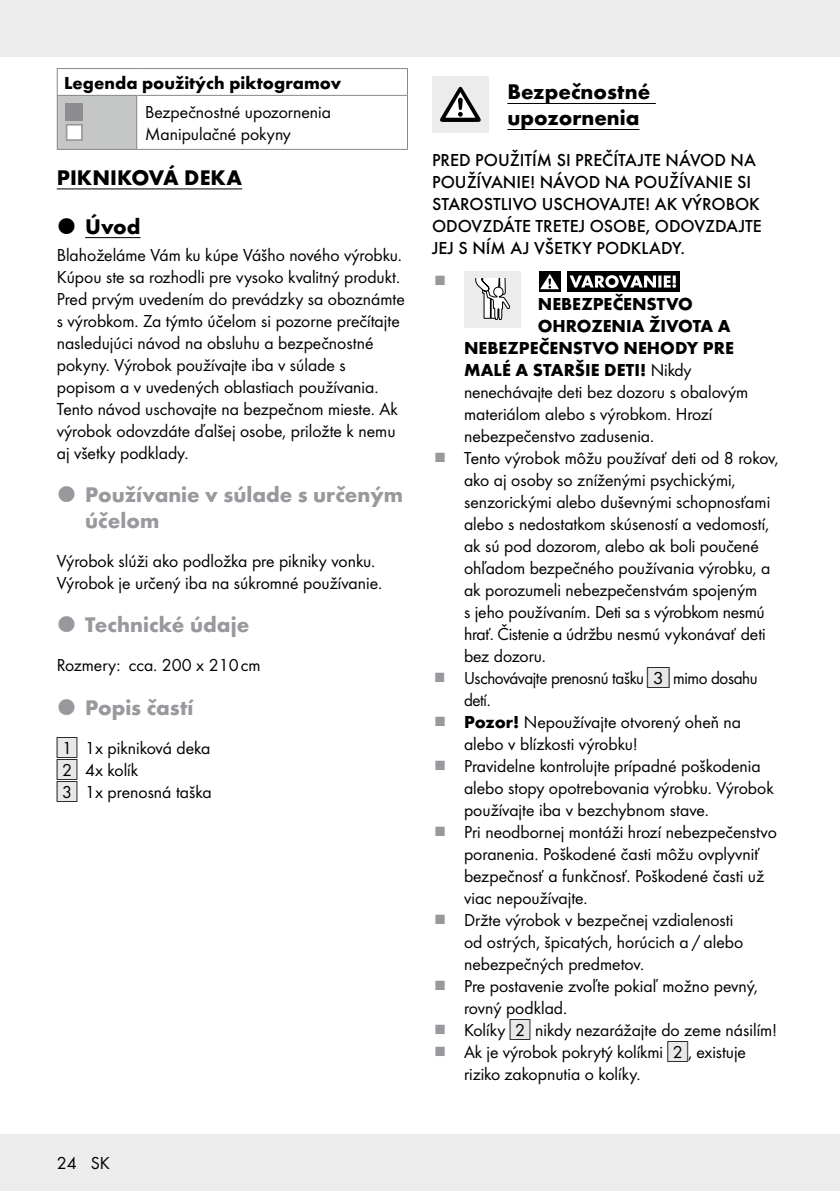
<style>
.page{position:relative;width:840px;height:1191px;background:#fff}
.page>*{position:absolute;margin:0;border:0;box-sizing:border-box;transform-origin:0 0}
.t1{font:700 22px/26px "Futura";color:#98989d}
.t2{font:700 22px/26px "Futura";color:#000}
.t3{font:18px/22px "Futura Boo";color:#000}
.t4{font:18px/22px "Futura Boo";color:#000;scale:.96 1}
.t5{font:500 18px/22px "Futura";color:#000}
.t6{font:700 18px "Futura";color:#000}
.t7{font:18px "Futura Boo";letter-spacing:-.02em;color:#000;scale:.96 1}
.s1{font-family:"IMP Lidl Num Box";font-size:15.8px;color:#e8e8e9}
.s2{font-family:"IMP Lidl Num Box";font-size:15.8px}
.s3{font-family:"Futura Boo";font-weight:400}
.s4{font-family:"Futura";font-weight:700}
</style>
<div class="page">
<div style="left:0;top:0;width:839px;height:57px;background:#ececec"></div>
<div style="left:0;top:1134px;width:839px;height:57px;background:#ececec"></div>
<hr style="left:57px;top:188px;width:185px;height:1px;background:#000">
<hr style="left:85px;top:237px;width:55px;height:1px;background:#000">
<div style="left:57px;top:95px;width:80px;height:54px;background:#c5c7c7"></div>
<hr style="left:57px;top:96px;width:1px;height:53px;background:#878988">
<hr style="left:407px;top:96px;width:1px;height:53px;background:#878988">
<hr style="left:57px;top:149px;width:80px;height:1px;background:#878988">
<hr style="left:137px;top:149px;width:271px;height:1px;background:#878988">
<hr style="left:136px;top:96px;width:1px;height:53px;background:#878988">
<hr style="left:57px;top:68px;width:80px;height:1px;background:#878988">
<svg style="left:57px;top:69px;width:1px;height:26px"></svg>
<hr style="left:137px;top:68px;width:271px;height:1px;background:#878988">
<svg style="left:407px;top:69px;width:1px;height:26px"></svg>
<hr style="left:57px;top:95px;width:80px;height:1px;background:#878988">
<hr style="left:137px;top:95px;width:271px;height:1px;background:#878988">
<div style="left:66px;top:104px;width:17px;height:17px;background:#8d8c90"></div>
<svg style="left:66px;top:124px;width:17px;height:17px"></svg>
<div style="left:432px;top:76px;width:56px;height:57px;background:#ececec"></div>
<svg style="left:440px;top:87px;width:40px;height:35px"></svg>
<hr style="left:507px;top:103px;width:148px;height:1px;background:#000">
<hr style="left:507px;top:129px;width:132px;height:1px;background:#000">
<div style="left:464px;top:271px;width:56px;height:57px;background:#ececec"></div>
<svg style="left:475px;top:279px;width:35px;height:41px"></svg>
<div style="left:567px;top:271px;width:112px;height:21px;background:#000"></div>
<svg style="left:539px;top:271px;width:21px;height:21px"></svg>
<svg style="left:540px;top:274px;width:18px;height:15px"></svg>
<svg style="left:569px;top:275px;width:106px;height:13px"></svg>
<p class="t6" style="left:64px;top:69px;width:278px">Legenda použitých piktogramov</p>
<p class="t3" style="left:145px;top:100px;width:187px">Bezpečnostné upozornenia<br>Manipulačné pokyny</p>
<p class="t2" style="left:57px;top:163px;width:187px">PIKNIKOVÁ DEKA</p>
<p class="t2" style="left:85px;top:212px;width:57px">Úvod</p>
<p class="t3" style="left:57px;top:243px;width:349px">Blahoželáme Vám ku kúpe Vášho nového výrobku.<br>Kúpou ste sa rozhodli pre vysoko kvalitný produkt.<br>Pred prvým uvedením do prevádzky sa oboznámte s výrobkom. Za týmto účelom si pozorne prečítajte nasledujúci návod na obsluhu a bezpečnostné pokyny. Výrobok používajte iba v súlade s popisom a v uvedených oblastiach používania.<br>Tento návod uschovajte na bezpečnom mieste. Ak výrobok odovzdáte ďalšej osobe, priložte k nemu aj všetky podklady.</p>
<p class="t1" style="left:85px;top:480px;width:319px">Používanie v súlade s určeným účelom</p>
<p class="t3" style="left:57px;top:549px;width:327px">Výrobok slúži ako podložka pre pikniky vonku.<br>Výrobok je určený iba na súkromné používanie.</p>
<p class="t1" style="left:85px;top:610px;width:166px">Technické údaje</p>
<p class="t3" style="left:57px;top:653px;width:205px">Rozmery: cca. 200 x 210cm</p>
<p class="t1" style="left:85px;top:692px;width:110px">Popis častí</p>
<p class="t3" style="left:57px;top:735px;width:156px"><span class="s1">[</span><span class="s2">1]</span> 1x pikniková deka <span class="s1">[</span><span class="s2">2]</span> 4x kolík<br><span class="s1">[</span><span class="s2">3]</span> 1x prenosná taška</p>
<p class="t2" style="left:507px;top:77px;width:144px">Bezpečnostné upozornenia</p>
<p class="t5" style="left:432px;top:148px;width:331px">PRED POUŽITÍM SI PREČÍTAJTE NÁVOD NA POUŽÍVANIE! NÁVOD NA POUŽÍVANIE SI STAROSTLIVO USCHOVAJTE! AK VÝROBOK ODOVZDÁTE TRETEJ OSOBE, ODOVZDAJTE JEJ S NÍM AJ VŠETKY PODKLADY.</p>
<p class="t6" style="left:537px;top:290px;width:156px">NEBEZPEČENSTVO</p>
<p class="t6" style="left:537px;top:312px;width:194px">OHROZENIA ŽIVOTA A</p>
<p class="t6" style="left:464px;top:334px;width:271px">NEBEZPEČENSTVO NEHODY PRE</p>
<p class="t6" style="left:464px;top:356px;width:229px">MALÉ A STARŠIE DETI! <span class="s3">Nikdy</span></p>
<p class="t3" style="left:464px;top:379px;width:316px">nenechávajte deti bez dozoru s obalovým materiálom alebo s výrobkom. Hrozí nebezpečenstvo zadusenia.<br>Tento výrobok môžu používať deti od 8 rokov, ako aj osoby so zníženými psychickými, senzorickými alebo duševnými schopnosťami alebo s nedostatkom skúseností a vedomostí, ak sú pod dozorom, alebo ak boli poučené ohľadom bezpečného používania výrobku, a ak porozumeli nebezpečenstvám spojeným<br>s jeho používaním. Deti sa s výrobkom nesmú hrať. Čistenie a údržbu nesmú vykonávať deti bez dozoru.<br>Uschovávajte prenosnú tašku <span class="s2">3]</span></p>
<p class="t7" style="left:647px;top:665px;width:116px"><span class="s1">[</span> mimo dosahu</p>
<p class="t4" style="left:464px;top:687px;width:327px">detí.<br><span class="s4">Pozor!</span> Nepoužívajte otvorený oheň na alebo v blízkosti výrobku!<br>Pravidelne kontrolujte prípadné poškodenia alebo stopy opotrebovania výrobku. Výrobok používajte iba v bezchybnom stave.<br>Pri neodbornej montáži hrozí nebezpečenstvo poranenia. Poškodené časti môžu ovplyvniť bezpečnosť a funkčnosť. Poškodené časti už viac nepoužívajte.<br>Držte výrobok v bezpečnej vzdialenosti<br>od ostrých, špicatých, horúcich a / alebo nebezpečných predmetov.<br>Pre postavenie zvoľte pokiaľ možno pevný, rovný podklad.<br>Kolíky <span class="s1">[</span><span class="s2">2]</span> nikdy nezarážajte do zeme násilím!<br>Ak je výrobok pokrytý kolíkmi <span class="s2">2]</span></p>
<p class="t3" style="left:667px;top:1039px;width:80px"><span class="s1">[</span>, existuje</p>
<p class="t3" style="left:464px;top:1061px;width:178px">riziko zakopnutia o kolíky.</p>
<p class="t3" style="left:57px;top:1151px;width:55px">24 SK</p>
</div>
